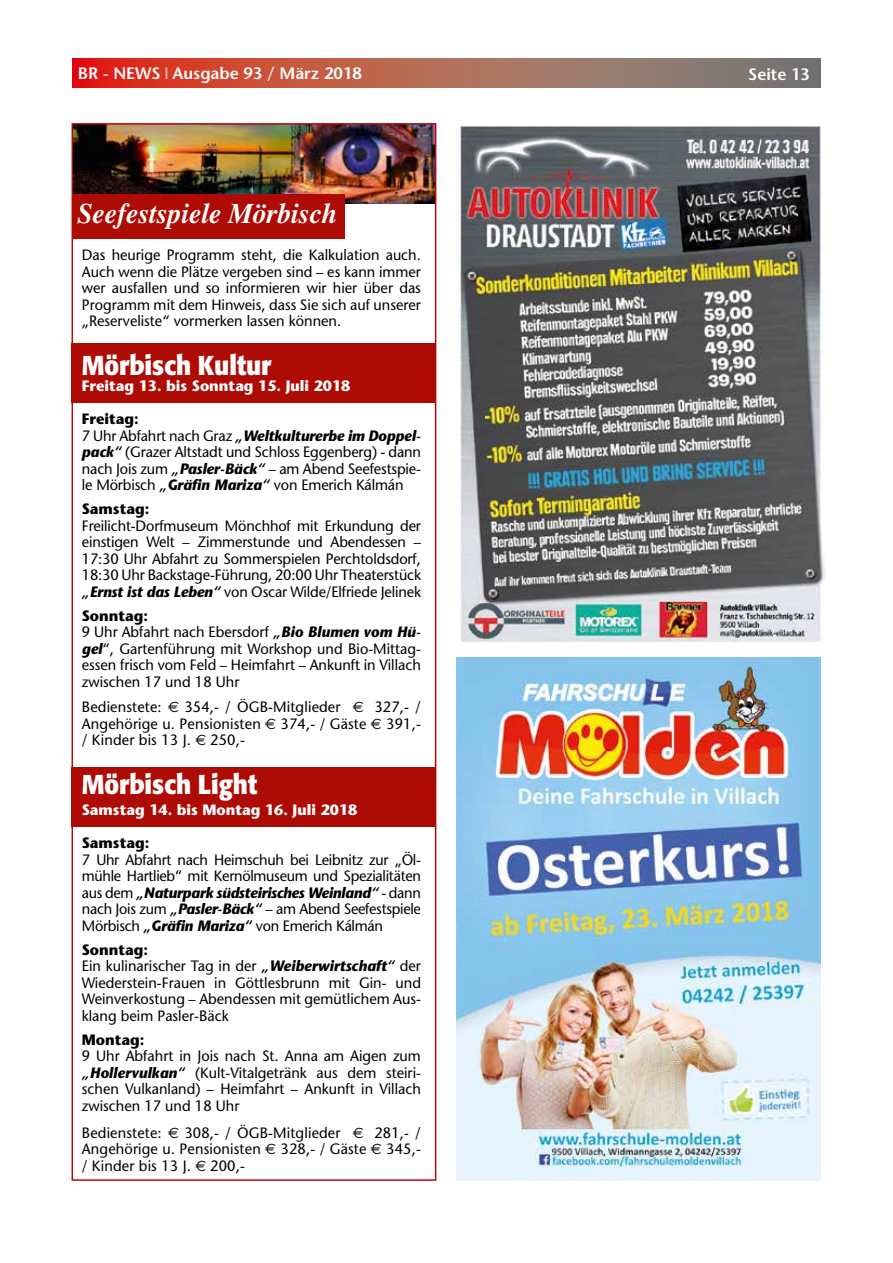
<style>
.page{position:relative;width:893px;height:1263px;background:#fff}
.page>*{position:absolute;margin:0;border:0;box-sizing:border-box;transform-origin:0 0}
.t1{font:italic 700 28.5px "Times";color:#fff}
.t2{font:700 27px "Formata";color:#fff;scale:.9 1}
.t3{font:600 16.5px "Stone Sans";color:#fff}
.t4{font:15px/16.5px "Stone Sans";color:#000;text-align:justify}
.t5{font:700 15px "Stone Sans";color:#fff}
.t6{font:700 15px "Stone Sans";color:#000}
.s1{font-weight:700}
.s2{font-weight:700;font-style:italic}
.s3{font-family:"Euro Sans"}
.s4{color:#ae0b05}
</style>
<div class="page">
<svg style="left:72px;top:59px;width:749px;height:29px;background:#af6051"></svg>
<img style="left:75px;top:126px;width:358px;height:77px">
<div style="left:72px;top:767px;width:364px;height:59px;background:#ae0b05"></div>
<div style="left:72px;top:344px;width:364px;height:59px;background:#ae0b05"></div>
<img style="left:457px;top:657px;width:364px;height:523px">
<div style="left:72px;top:194px;width:273px;height:45px;background:#ae0b05"></div>
<img style="left:460px;top:126px;width:364px;height:515px">
<p class="t3" style="left:78px;top:63px;width:286px">BR - NEWS ❘ Ausgabe 93 / März 2018</p>
<p class="t3" style="left:748px;top:64px;width:63px">Seite 13</p>
<h1 class="t1" style="left:78px;top:197px;width:261px">Seefestspiele Mörbisch</h1>
<p class="t4" style="left:82px;top:247px;width:341px">Das heurige Programm steht, die Kalkulation auch.<br>Auch wenn die Plätze vergeben sind – es kann immer wer ausfallen und so informieren wir hier über das Programm mit dem Hinweis, dass Sie sich auf unserer „Reserveliste“ vormerken lassen können.</p>
<h2 class="t2" style="left:82px;top:348px;width:212px">Mörbisch Kultur</h2>
<p class="t5" style="left:82px;top:377px;width:270px">Freitag 13. bis Sonntag 15. Juli 2018</p>
<p class="t4" style="left:82px;top:411px;width:341px;text-align:left"><span class="s1">Freitag:<br></span>7 Uhr Abfahrt nach Graz <span class="s2">„Weltkulturerbe im Doppel&shy;pack“</span> (Grazer Altstadt und Schloss Eggenberg) - dann nach Jois zum <span class="s2">„Pasler-Bäck“</span> – am Abend Seefestspie&shy;le Mörbisch <span class="s2">„Gräfin Mariza“</span> von Emerich Kálmán</p>
<p class="t6" style="left:82px;top:500px;width:69px">Samstag:</p>
<p class="t4" style="left:82px;top:517px;width:341px">Freilicht-Dorfmuseum Mönchhof mit Erkundung der einstigen Welt – Zimmerstunde und Abendessen – 17:30 Uhr Abfahrt zu Sommerspielen Perchtoldsdorf, 18:30 Uhr Backstage-Führung, 20:00 Uhr Theaterstück <span class="s2">„Ernst ist das Leben“</span> von Oscar Wilde/Elfriede Jelinek</p>
<p class="t4" style="left:82px;top:607px;width:341px;text-align:left"><span class="s1">Sonntag:<br></span>9 Uhr Abfahrt nach Ebersdorf <span class="s2">„Bio Blumen vom Hü&shy;gel</span>“, Gartenführung mit Workshop und Bio-Mittag&shy;essen frisch vom Feld – Heimfahrt – Ankunft in Villach zwischen 17 und 18 Uhr</p>
<p class="t4" style="left:82px;top:699px;width:341px">Bedienstete: <span class="s3">W</span> 354,- / ÖGB-Mitglieder <span class="s3">W</span> 327,- / Angehörige u. Pensionisten <span class="s3">W</span> 374,- / Gäste <span class="s3">W</span> 391,- / Kinder bis 13 J. <span class="s3">W</span> 250,-</p>
<h2 class="t2" style="left:82px;top:768px;width:196px">Mörbisch Light</h2>
<p class="t5" style="left:82px;top:801px;width:305px">Samstag 14. bis Montag 16. Juli 2018<span class="s4">018</span></p>
<p class="t6" style="left:82px;top:834px;width:69px">Samstag:</p>
<p class="t4" style="left:82px;top:851px;width:341px">7 Uhr Abfahrt nach Heimschuh bei Leibnitz zur „Öl&shy;mühle Hartlieb“ mit Kernölmuseum und Spezialitäten aus dem <span class="s2">„Naturpark südsteirisches Weinland“</span> - dann nach Jois zum <span class="s2">„Pasler-Bäck“</span> – am Abend Seefestspiele Mörbisch <span class="s2">„Gräfin Mariza“</span> von Emerich Kálmán</p>
<p class="t4" style="left:82px;top:941px;width:341px;text-align:left"><span class="s1">Sonntag:<br></span>Ein kulinarischer Tag in der <span class="s2">„Weiberwirtschaft“</span> der Wiederstein-Frauen in Göttlesbrunn mit Gin- und Weinverkostung – Abendessen mit gemütlichem Aus&shy;klang beim Pasler-Bäck</p>
<p class="t6" style="left:82px;top:1031px;width:64px">Montag:</p>
<p class="t4" style="left:82px;top:1048px;width:341px">9 Uhr Abfahrt in Jois nach St. Anna am Aigen zum <span class="s2">„Hollervulkan“</span> (Kult-Vitalgetränk aus dem steiri&shy;schen Vulkanland) – Heimfahrt – Ankunft in Villach zwischen 17 und 18 Uhr</p>
<p class="t4" style="left:82px;top:1124px;width:341px">Bedienstete: <span class="s3">W</span> 308,- / ÖGB-Mitglieder <span class="s3">W</span> 281,- / Angehörige u. Pensionisten <span class="s3">W</span> 328,- / Gäste <span class="s3">W</span> 345,- / Kinder bis 13 J. <span class="s3">W</span> 200,-</p>
</div>
